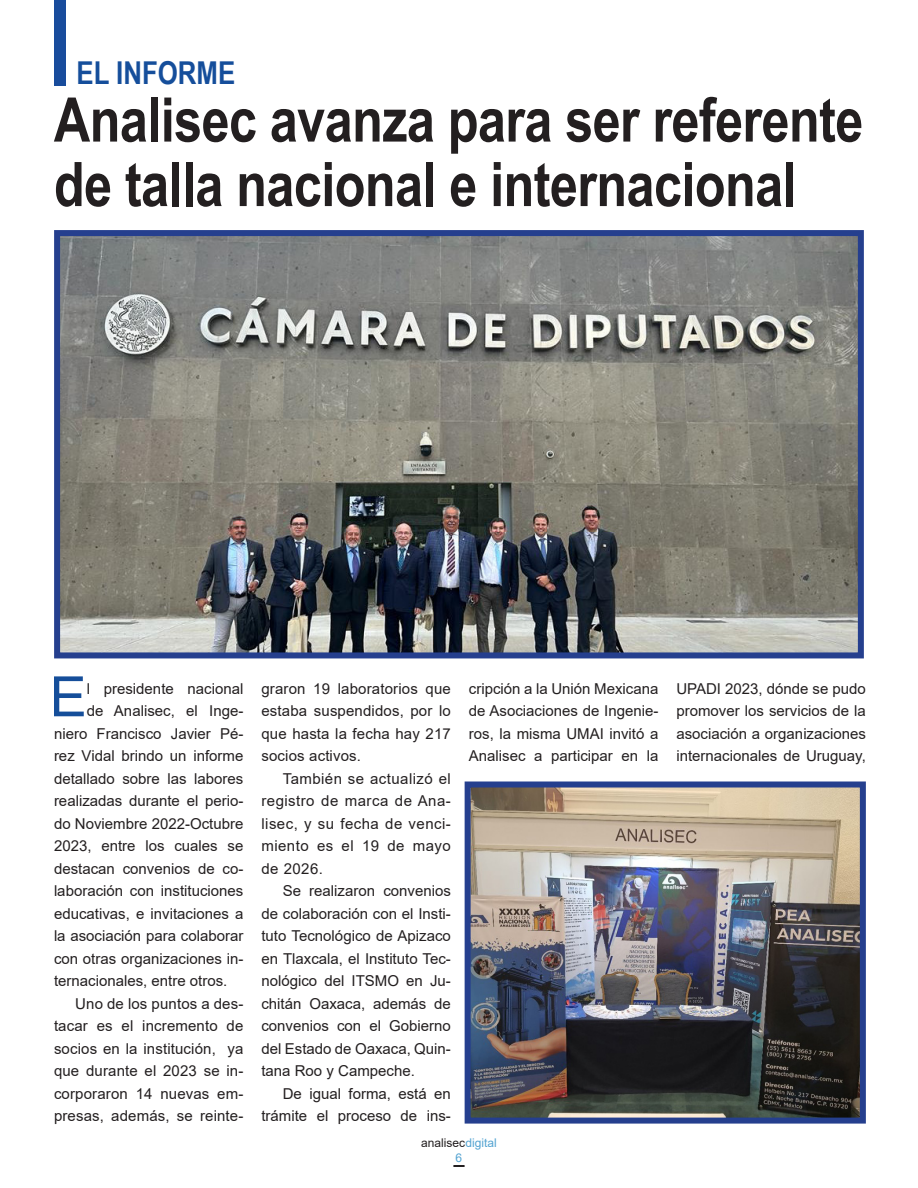
<style>
.page{position:relative;width:918px;height:1188px;background:#fff}
.page>*{position:absolute;margin:0;border:0;box-sizing:border-box;transform-origin:0 0}
.t1{font:700 61.5px/64.5px "Arial Narrow";letter-spacing:-.01em;color:#231f20}
.t2{font:55.65px "Arial";color:#154e9a}
.t3{font:700 31.5px "Arial Narrow";color:#154e9b}
.t4{font:15px/22.5px "Arial";color:#231f20;text-align:justify}
.t5{font:12px "Arial";color:#231f20}
.t6{font:12px "Arial";color:#53a3d1}
.s1{color:#53a3d1}
</style>
<div class="page">
<svg style="left:453px;top:1165px;width:12px;height:2px"></svg>
<div style="left:54px;top:0;width:12px;height:86px;background:#184c9c"></div>
<img style="left:61px;top:237px;width:796px;height:414px">
<div style="left:54px;top:230px;width:810px;height:428px;border:6px solid #253f8e"></div>
<img style="left:472px;top:789px;width:387px;height:328px">
<div style="left:465px;top:782px;width:401px;height:342px;border:6px solid #253f8e"></div>
<p class="t3" style="left:76px;top:49px;width:160px">EL INFORME</p>
<p class="t1" style="left:54px;top:85px;width:811px">Analisec avanza para ser referente de talla nacional e internacional</p>
<p class="t2" style="left:50px;top:658px;width:39px">E</p>
<p class="t4" style="left:87px;top:677px;width:158px">l presidente nacional</p>
<p class="t4" style="left:87px;top:700px;width:158px">de Analisec, el Inge-</p>
<p class="t4" style="left:54px;top:722px;width:191px">niero Francisco Javier Pé-</p>
<p class="t4" style="left:54px;top:745px;width:191px">rez Vidal brindo un informe</p>
<p class="t4" style="left:54px;top:767px;width:191px">detallado sobre las labores</p>
<p class="t4" style="left:54px;top:790px;width:191px">realizadas durante el perio-</p>
<p class="t4" style="left:54px;top:812px;width:191px">do Noviembre 2022-Octubre</p>
<p class="t4" style="left:54px;top:835px;width:191px">2023, entre los cuales se</p>
<p class="t4" style="left:54px;top:857px;width:191px">destacan convenios de co-</p>
<p class="t4" style="left:54px;top:880px;width:191px">laboración con instituciones</p>
<p class="t4" style="left:54px;top:902px;width:191px">educativas, e invitaciones a</p>
<p class="t4" style="left:54px;top:925px;width:191px">la asociación para colaborar</p>
<p class="t4" style="left:54px;top:947px;width:191px">con otras organizaciones in-</p>
<p class="t4" style="left:54px;top:970px;width:175px">ternacionales, entre otros.</p>
<p class="t4" style="left:54px;top:992px;width:191px;text-indent:21px">Uno de los puntos a des&shy;tacar es el incremento de socios en la institución, ya que durante el 2023 se in&shy;corporaron 14 nuevas em&shy;presas, además, se reinte-</p>
<p class="t4" style="left:261px;top:677px;width:191px">graron 19 laboratorios que estaba suspendidos, por lo que hasta la fecha hay 217 socios activos.</p>
<p class="t4" style="left:261px;top:767px;width:191px;text-indent:21px">También se actualizó el registro de marca de Ana&shy;lisec, y su fecha de venci&shy;miento es el 19 de mayo de 2026.</p>
<p class="t4" style="left:261px;top:880px;width:191px;text-indent:21px">Se realizaron convenios de colaboración con el Insti&shy;tuto Tecnológico de Apizaco en Tlaxcala, el Instituto Tec&shy;nológico del ITSMO en Ju&shy;chitán Oaxaca, además de convenios con el Gobierno del Estado de Oaxaca, Quin&shy;tana Roo y Campeche.</p>
<p class="t4" style="left:261px;top:1082px;width:191px;text-align:right">De igual forma, está en trámite el proceso de ins-</p>
<p class="t4" style="left:469px;top:677px;width:191px">cripción a la Unión Mexicana de Asociaciones de Ingenie&shy;ros, la misma UMAI invitó a Analisec a participar en la</p>
<p class="t4" style="left:676px;top:677px;width:191px">UPADI 2023, dónde se pudo promover los servicios de la asociación a organizaciones internacionales de Uruguay,</p>
<p class="t5" style="left:421px;top:1135px;width:77px">analisec<span class="s1">digital</span></p>
<p class="t6" style="left:456px;top:1149px;width:8px">6</p>
</div>
